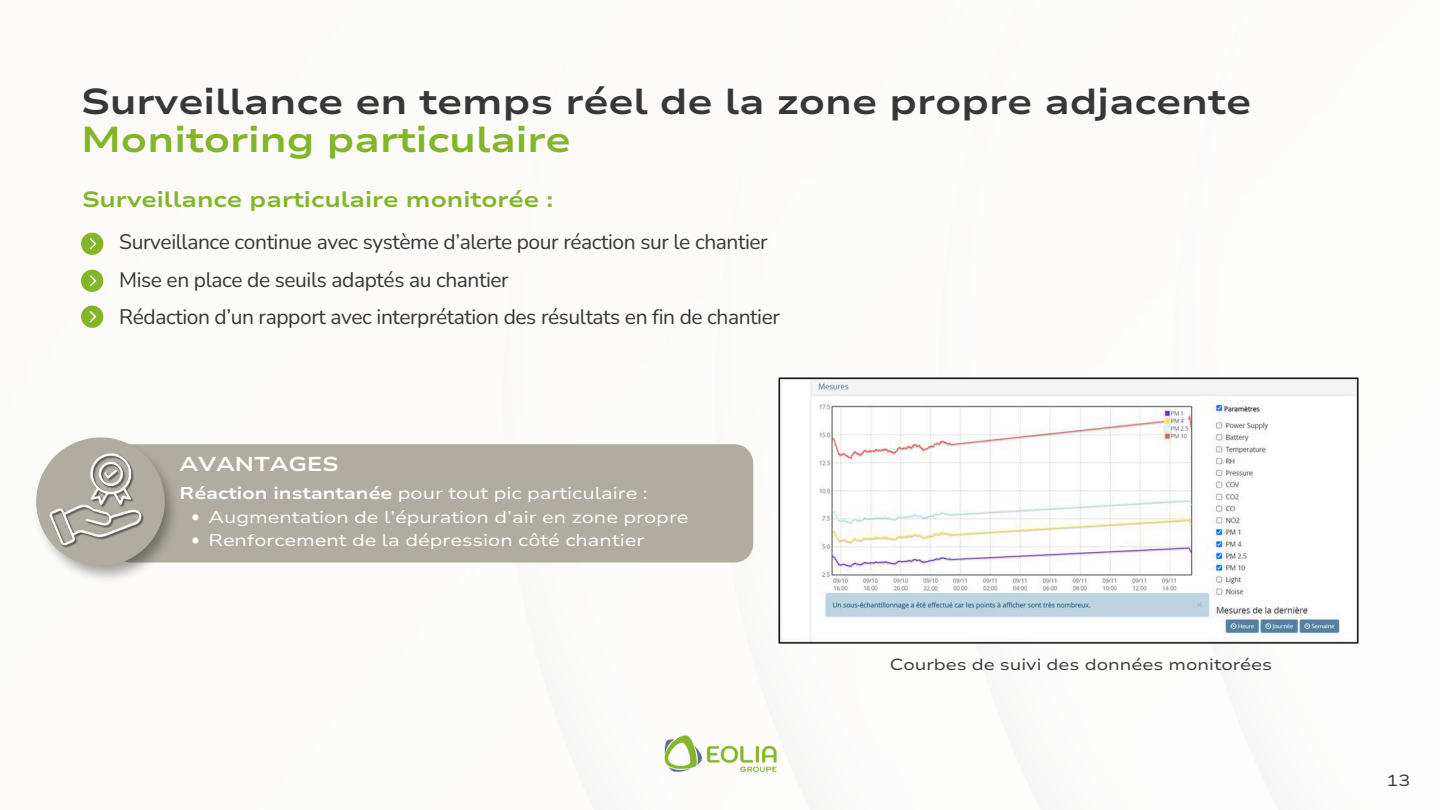
<style>
.page{position:relative;width:1440px;height:810px;background:#fff}
.page>*{position:absolute;margin:0;border:0;box-sizing:border-box;transform-origin:0 0}
.t1{font:700 36px "Nunito Sans 10 pt Expanded";color:#373737}
.t2{font:700 36px "Nunito Sans 10 pt Expanded";color:#82b628}
.t3{font:700 22px "Nunito Sans 10 pt Expanded";color:#83b528}
.t4{font:21px/37.3px "Nunito";letter-spacing:-.02em;color:#373737}
.t5{font:700 20px "Nunito Sans 10 pt Expanded";color:#fff}
.t6{font:17px/23.2px "Nunito Sans 10 pt Expanded";color:#fff}
.t7{font:16px "Nunito Sans 10 pt Expanded";color:#373737}
.s1{font-weight:700}
</style>
<div class="page">
<svg style="left:81px;top:270px;width:22px;height:22px"></svg>
<svg style="left:81px;top:233px;width:22px;height:22px"></svg>
<svg style="left:81px;top:306px;width:22px;height:22px"></svg>
<img style="left:778px;top:377px;width:581px;height:267px">
<div style="left:179px;top:444px;width:574px;height:119px;background:#b0aca2"></div>
<svg style="left:36px;top:437px;width:129px;height:129px"></svg>
<img style="left:49px;top:453px;width:96px;height:95px">
<svg style="left:192px;top:514px;width:6px;height:6px"></svg>
<svg style="left:192px;top:538px;width:6px;height:6px"></svg>
<img style="left:664px;top:735px;width:112px;height:36px">
<h1 class="t1" style="left:81px;top:78px;width:1172px">Surveillance en temps réel de la zone propre adjacente</h1>
<h1 class="t2" style="left:81px;top:115px;width:491px">Monitoring particulaire</h1>
<p class="t3" style="left:82px;top:184px;width:473px">Surveillance particulaire monitorée :</p>
<p class="t4" style="left:119px;top:224px;width:662px">Surveillance continue avec système d’alerte pour réaction sur le chantier<br>Mise en place de seuils adaptés au chantier<br>Rédaction d’un rapport avec interprétation des résultats en fin de chantier</p>
<p class="t5" style="left:180px;top:451px;width:160px">AVANTAGES</p>
<p class="t6" style="left:209px;top:482px;width:481px;text-indent:-29px"><span class="s1">Réaction instantanée</span> pour tout pic particulaire :<br>Augmentation de l’épuration d’air en zone propre<br>Renforcement de la dépression côté chantier</p>
<p class="t7" style="left:890px;top:654px;width:384px">Courbes de suivi des données monitorées</p>
<p class="t7" style="left:1387px;top:770px;width:25px">13</p>
</div>
